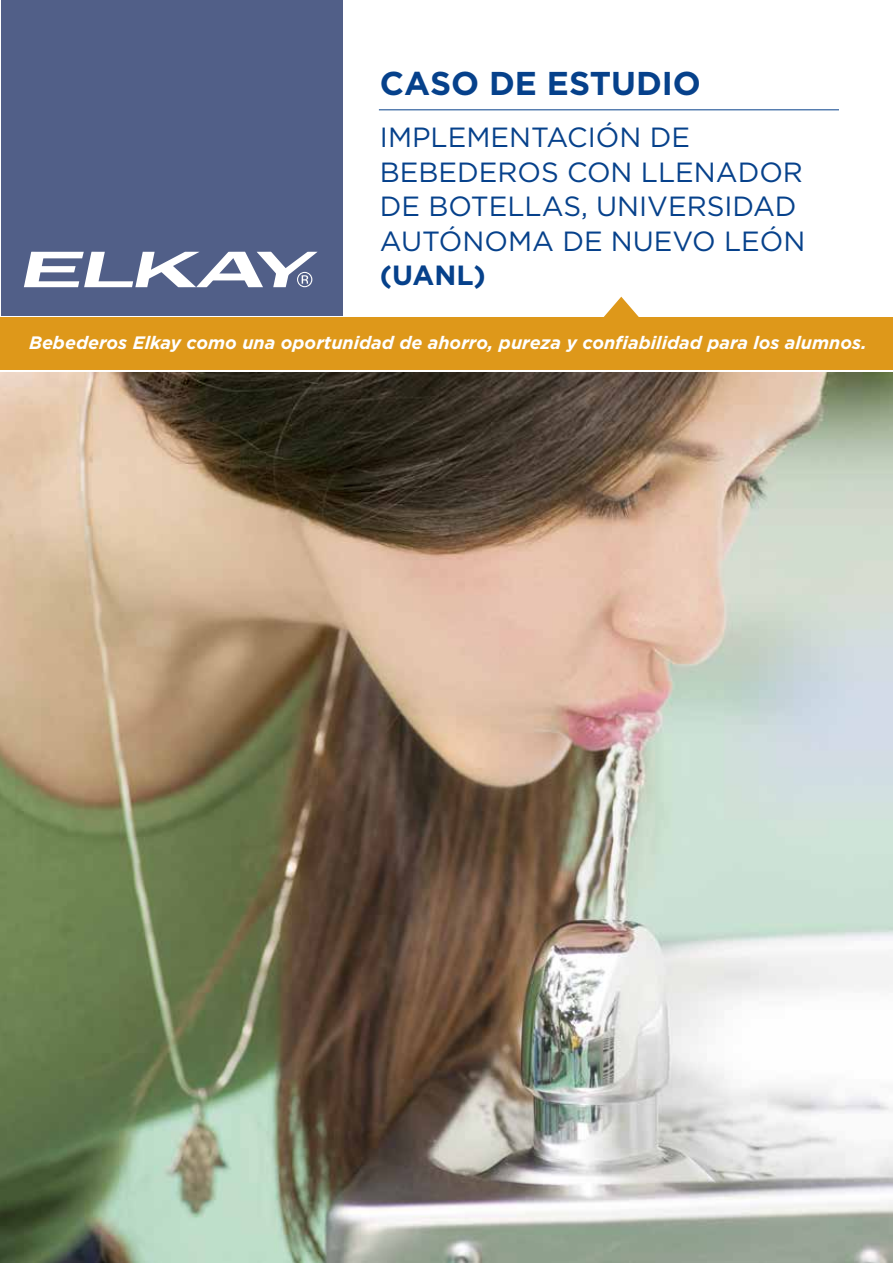
<style>
.page{position:relative;width:893px;height:1263px;background:#fff}
.page>*{position:absolute;margin:0;border:0;box-sizing:border-box;transform-origin:0 0}
.t1{font:700 33px "Gotham";color:#06418b}
.t2{font:27.75px/34.5px "Gotham";color:#06418b}
.t3{font:700 27.75px "Gotham";color:#06418b}
.t4{font:italic 700 18px "Gotham";color:#fff}
</style>
<div class="page">
<div style="left:1px;top:1px;width:341px;height:315px;background:#515f88"></div>
<svg style="left:24px;top:252px;width:293px;height:35px"></svg>
<hr style="left:379px;top:109px;width:460px;height:1px;background:#06418b">
<div style="left:1px;top:318px;width:892px;height:52px;background:#de981a"></div>
<img style="left:0;top:372px;width:893px;height:891px">
<svg style="left:602px;top:297px;width:38px;height:21px"></svg>
<p class="t1" style="left:380px;top:61px;width:322px">CASO DE ESTUDIO</p>
<p class="t2" style="left:380px;top:120px;width:427px">IMPLEMENTACIÓN DE<br>BEBEDEROS CON LLENADOR<br>DE BOTELLAS, UNIVERSIDAD<br>AUTÓNOMA DE NUEVO LEÓN</p>
<p class="t3" style="left:380px;top:257px;width:108px">(UANL)</p>
<p class="t4" style="left:29px;top:331px;width:839px">Bebederos Elkay como una oportunidad de ahorro, pureza y confiabilidad para los alumnos.</p>
</div>
